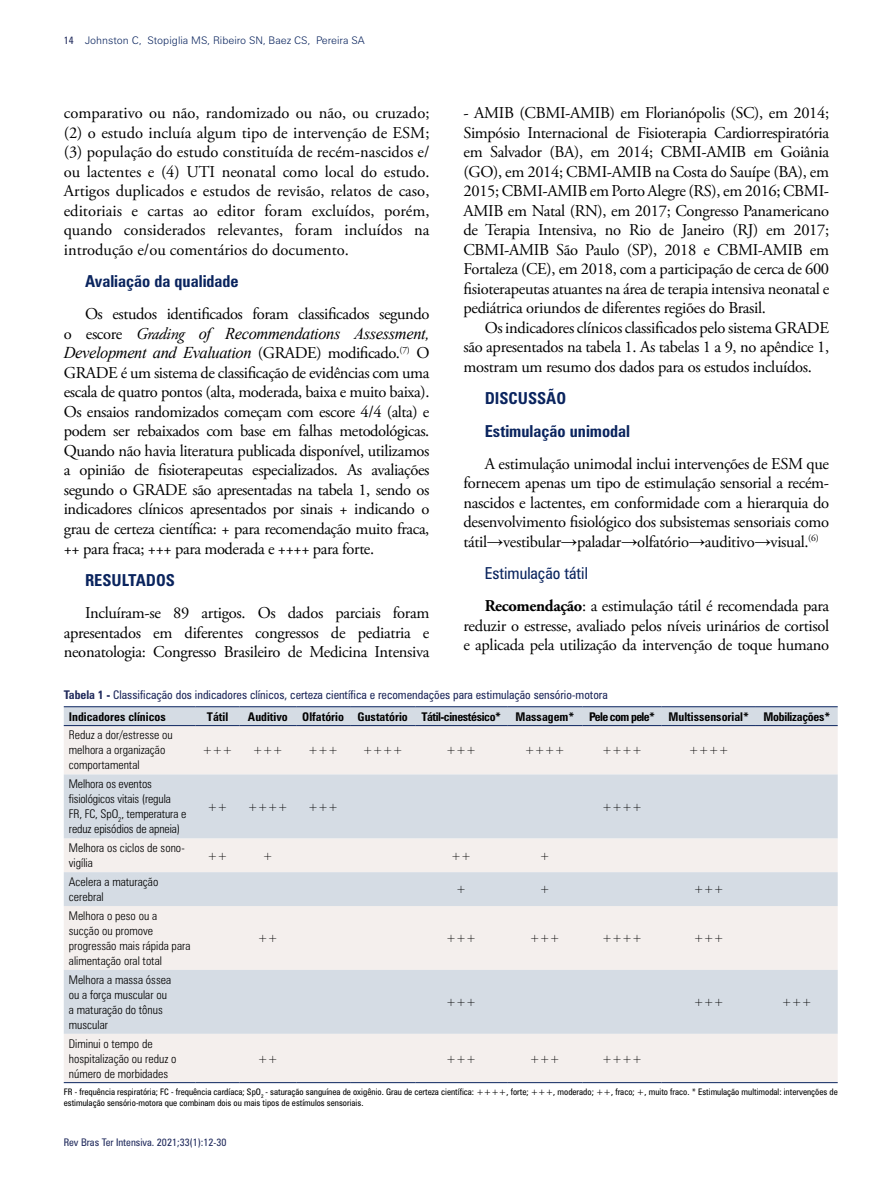
<style>
.page{position:relative;width:893px;height:1191px;background:#fff}
.page>*{position:absolute;margin:0;border:0;box-sizing:border-box;transform-origin:0 0}
.t1{font:16.5px/19.5px "Adobe Garamond Pro";letter-spacing:-.02em;color:#000;text-align:justify}
.t2{font:italic 16.5px/19.5px "Times New Roman";letter-spacing:-.025em;color:#000}
.t3{font:700 condensed 16.5px/32.2px "Zurich BT";color:#0a245e}
.t4{font:condensed 16.5px "Zurich BT";color:#0a245e}
.t5{font:300 condensed 12px/15px "Zurich BT";color:#000}
.t6{font:condensed 12px/21.5px "Zurich BT";color:#202a5c}
.t7{font:700 condensed 12px "Zurich BT";color:#000}
.t8{font:300 10.5px "Zurich BT";color:#0a245e}
.t9{font:condensed 10.5px "Zurich BT";color:#202a5c}
.t10{font:condensed 9px/10.8px "Zurich BT";color:#000}
.s1{font-weight:400;font-stretch:condensed;color:#202a5c}
.s2{font-family:"Adobe Garamond Pro";font-style:normal}
.s3{font-family:"Adobe Garamond Pro"}
.s4{font-family:"Times New Roman"}
.s5{font-weight:700}
.s6{font-weight:700;color:#000}
</style>
<div class="page">
<div style="left:64px;top:707px;width:774px;height:18px;background:#d5dce4"></div>
<div style="left:64px;top:726px;width:774px;height:356px;background:#f4efed"></div>
<svg style="left:64px;top:774px;width:774px;height:259px;background:#e0e3e7"></svg>
<hr style="left:64px;top:706px;width:132px;height:1px;background:#0a245e">
<hr style="left:196px;top:706px;width:44px;height:1px;background:#0a245e">
<hr style="left:240px;top:706px;width:56px;height:1px;background:#0a245e">
<hr style="left:296px;top:706px;width:54px;height:1px;background:#0a245e">
<hr style="left:350px;top:706px;width:65px;height:1px;background:#0a245e">
<hr style="left:415px;top:706px;width:92px;height:1px;background:#0a245e">
<hr style="left:507px;top:706px;width:76px;height:1px;background:#0a245e">
<hr style="left:583px;top:706px;width:79px;height:1px;background:#0a245e">
<hr style="left:662px;top:706px;width:94px;height:1px;background:#0a245e">
<hr style="left:756px;top:706px;width:82px;height:1px;background:#0a245e">
<hr style="left:64px;top:725px;width:132px;height:1px;background:#0a245e">
<hr style="left:196px;top:725px;width:44px;height:1px;background:#0a245e">
<hr style="left:240px;top:725px;width:56px;height:1px;background:#0a245e">
<hr style="left:296px;top:725px;width:54px;height:1px;background:#0a245e">
<hr style="left:350px;top:725px;width:65px;height:1px;background:#0a245e">
<hr style="left:415px;top:725px;width:92px;height:1px;background:#0a245e">
<hr style="left:507px;top:725px;width:76px;height:1px;background:#0a245e">
<hr style="left:583px;top:725px;width:79px;height:1px;background:#0a245e">
<hr style="left:662px;top:725px;width:94px;height:1px;background:#0a245e">
<hr style="left:756px;top:725px;width:82px;height:1px;background:#0a245e">
<hr style="left:64px;top:1082px;width:132px;height:1px;background:#0a245e">
<hr style="left:196px;top:1082px;width:44px;height:1px;background:#0a245e">
<hr style="left:240px;top:1082px;width:56px;height:1px;background:#0a245e">
<hr style="left:296px;top:1082px;width:54px;height:1px;background:#0a245e">
<hr style="left:350px;top:1082px;width:65px;height:1px;background:#0a245e">
<hr style="left:415px;top:1082px;width:92px;height:1px;background:#0a245e">
<hr style="left:507px;top:1082px;width:76px;height:1px;background:#0a245e">
<hr style="left:583px;top:1082px;width:79px;height:1px;background:#0a245e">
<hr style="left:662px;top:1082px;width:94px;height:1px;background:#0a245e">
<hr style="left:756px;top:1082px;width:82px;height:1px;background:#0a245e">
<p class="t8" style="left:64px;top:34px;width:302px"><span class="s1">14</span> Johnston C, Stopiglia MS, Ribeiro SN, Baez CS, Pereira SA</p>
<p class="t1" style="left:64px;top:104px;width:367px">comparativo ou não, randomizado ou não, ou cruzado; (2) o estudo incluía algum tipo de intervenção de ESM; (3) população do estudo constituída de recém-nascidos e/ ou lactentes e (4) UTI neonatal como local do estudo.<br>Artigos duplicados e estudos de revisão, relatos de caso, editoriais e cartas ao editor foram excluídos, porém, quando considerados relevantes, foram incluídos na introdução e/ou comentários do documento.</p>
<p class="t3" style="left:85px;top:265px;width:155px">Avaliação da qualidade</p>
<p class="t1" style="left:85px;top:305px;width:346px">Os estudos identificados foram classificados segundo</p>
<p class="t2" style="left:64px;top:323px;width:367px"><span class="s2">o escore</span> <span class="s3">Grading</span> of Recommendations Assessment,<br>Development and Evaluation <span class="s2">(GRADE) modificado.</span><sup>(7)</sup> <span class="s2">O</span></p>
<p class="t1" style="left:64px;top:363px;width:367px">GRADE é um sistema de classificação de evidências com uma escala de quatro pontos (alta, moderada, baixa e muito baixa).<br>Os ensaios randomizados começam com escore 4/4 (alta) e podem ser rebaixados com base em falhas metodológicas.<br>Quando não havia literatura publicada disponível, utilizamos a opinião de fisioterapeutas especializados. As avaliações segundo o GRADE são apresentadas na tabela 1, sendo os indicadores clínicos apresentados por sinais + indicando o grau de certeza científica: + para recomendação muito fraca, ++ para fraca; +++ para moderada e ++++ para forte.</p>
<p class="t3" style="left:85px;top:563px;width:91px">RESULTADOS</p>
<p class="t1" style="left:64px;top:603px;width:367px;text-indent:21px">Incluíram-se 89 artigos. Os dados parciais foram apresentados em diferentes congressos de pediatria e neonatologia: Congresso Brasileiro de Medicina Intensiva</p>
<p class="t1" style="left:463px;top:104px;width:367px">- AMIB (CBMI-AMIB) em Florianópolis (SC), em 2014; Simpósio Internacional de Fisioterapia Cardiorrespiratória em Salvador (BA), em 2014; CBMI-AMIB em Goiânia (GO), em 2014; CBMI-AMIB na Costa do Sauípe (BA), em 2015; CBMI-AMIB em Porto Alegre (RS), em 2016; CBMI-AMIB em Natal (RN), em 2017; Congresso Panamericano de Terapia Intensiva, no Rio de Janeiro (RJ) em 2017; CBMI-AMIB São Paulo (SP), 2018 e CBMI-AMIB em Fortaleza (CE), em 2018, com a participação de cerca de 600 fisioterapeutas atuantes na área de terapia intensiva neonatal e pediátrica oriundos de diferentes regiões do Brasil.</p>
<p class="t1" style="left:463px;top:318px;width:367px;text-indent:21px">Os indicadores clínicos classificados pelo sistema GRADE são apresentados na tabela 1. As tabelas 1 a 9, no apêndice 1, mostram um resumo dos dados para os estudos incluídos.</p>
<p class="t3" style="left:485px;top:382px;width:147px">DISCUSSÃO<br>Estimulação unimodal</p>
<p class="t1" style="left:463px;top:454px;width:367px;text-indent:21px">A estimulação unimodal inclui intervenções de ESM que fornecem apenas um tipo de estimulação sensorial a recém&shy;nascidos e lactentes, em conformidade com a hierarquia do desenvolvimento fisiológico dos subsistemas sensoriais como tátil<span class="s4">→</span>vestibular<span class="s4">→</span>paladar<span class="s4">→</span>olfatório<span class="s4">→</span>auditivo<span class="s4">→</span>visual.<sup>(6)</sup></p>
<p class="t4" style="left:485px;top:563px;width:105px">Estimulação tátil</p>
<p class="t1" style="left:463px;top:597px;width:367px;text-indent:21px"><span class="s5">Recomendação</span>: a estimulação tátil é recomendada para reduzir o estresse, avaliado pelos níveis urinários de cortisol e aplicada pela utilização da intervenção de toque humano</p>
<p class="t6" style="left:69px;top:684px;width:540px;text-indent:-5px"><span class="s5">Tabela 1 -</span> Classificação dos indicadores clínicos, certeza científica e recomendações para estimulação sensório-motora<br><span class="s6">Indicadores clínicos</span></p>
<p class="t7" style="left:207px;top:709px;width:23px">Tátil</p>
<p class="t7" style="left:248px;top:709px;width:584px">Auditivo Olfatório Gustatório Tátil-cinestésico* Massagem* Pele com pele* Multissensorial* Mobilizações*</p>
<p class="t5" style="left:69px;top:727px;width:105px">Reduz a dor/estresse ou melhora a organização comportamental</p>
<p class="t5" style="left:69px;top:776px;width:119px">Melhora os eventos fisiológicos vitais (regula<br>FR, FC, SpO<sub>2</sub>, temperatura e reduz episódios de apneia)</p>
<p class="t5" style="left:203px;top:742px;width:31px">+++</p>
<p class="t5" style="left:253px;top:742px;width:31px">+++</p>
<p class="t5" style="left:308px;top:742px;width:31px">+++</p>
<p class="t5" style="left:363px;top:742px;width:41px">++++</p>
<p class="t5" style="left:446px;top:742px;width:31px">+++</p>
<p class="t5" style="left:525px;top:742px;width:41px">++++</p>
<p class="t5" style="left:602px;top:742px;width:41px">++++</p>
<p class="t5" style="left:689px;top:742px;width:41px">++++</p>
<p class="t5" style="left:208px;top:799px;width:21px">++</p>
<p class="t5" style="left:248px;top:799px;width:41px">++++</p>
<p class="t5" style="left:308px;top:799px;width:31px">+++</p>
<p class="t5" style="left:602px;top:799px;width:41px">++++</p>
<p class="t5" style="left:69px;top:840px;width:117px">Melhora os ciclos de sono&shy;vigília</p>
<p class="t5" style="left:208px;top:847px;width:21px">++</p>
<p class="t5" style="left:263px;top:847px;width:11px">+</p>
<p class="t5" style="left:451px;top:847px;width:21px">++</p>
<p class="t5" style="left:540px;top:847px;width:11px">+</p>
<p class="t5" style="left:69px;top:874px;width:91px">Acelera a maturação cerebral</p>
<p class="t5" style="left:456px;top:881px;width:11px">+</p>
<p class="t5" style="left:540px;top:881px;width:11px">+</p>
<p class="t5" style="left:694px;top:881px;width:31px">+++</p>
<p class="t5" style="left:69px;top:908px;width:123px">Melhora o peso ou a sucção ou promove progressão mais rápida para alimentação oral total</p>
<p class="t5" style="left:258px;top:930px;width:21px">++</p>
<p class="t5" style="left:446px;top:930px;width:31px">+++</p>
<p class="t5" style="left:530px;top:930px;width:31px">+++</p>
<p class="t5" style="left:602px;top:930px;width:41px">++++</p>
<p class="t5" style="left:694px;top:930px;width:31px">+++</p>
<p class="t5" style="left:69px;top:971px;width:104px">Melhora a massa óssea ou a força muscular ou a maturação do tônus muscular</p>
<p class="t5" style="left:446px;top:994px;width:31px">+++</p>
<p class="t5" style="left:694px;top:994px;width:31px">+++</p>
<p class="t5" style="left:782px;top:994px;width:31px">+++</p>
<p class="t5" style="left:69px;top:1035px;width:109px">Diminui o tempo de hospitalização ou reduz o número de morbidades</p>
<p class="t5" style="left:258px;top:1050px;width:21px">++</p>
<p class="t5" style="left:446px;top:1050px;width:31px">+++</p>
<p class="t5" style="left:530px;top:1050px;width:31px">+++</p>
<p class="t5" style="left:602px;top:1050px;width:41px">++++</p>
<p class="t10" style="left:64px;top:1086px;width:775px">FR - frequência respiratória; FC - frequência cardíaca; SpO<sub>2</sub> - saturação sanguínea de oxigênio. Grau de certeza científica: ++++, forte; +++, moderado; ++, fraco; +, muito fraco. * Estimulação multimodal: intervenções de estimulação sensório-motora que combinam dois ou mais tipos de estímulos sensoriais.</p>
<p class="t9" style="left:64px;top:1135px;width:164px">Rev Bras Ter Intensiva. 2021;33(1):12-30</p>
</div>
